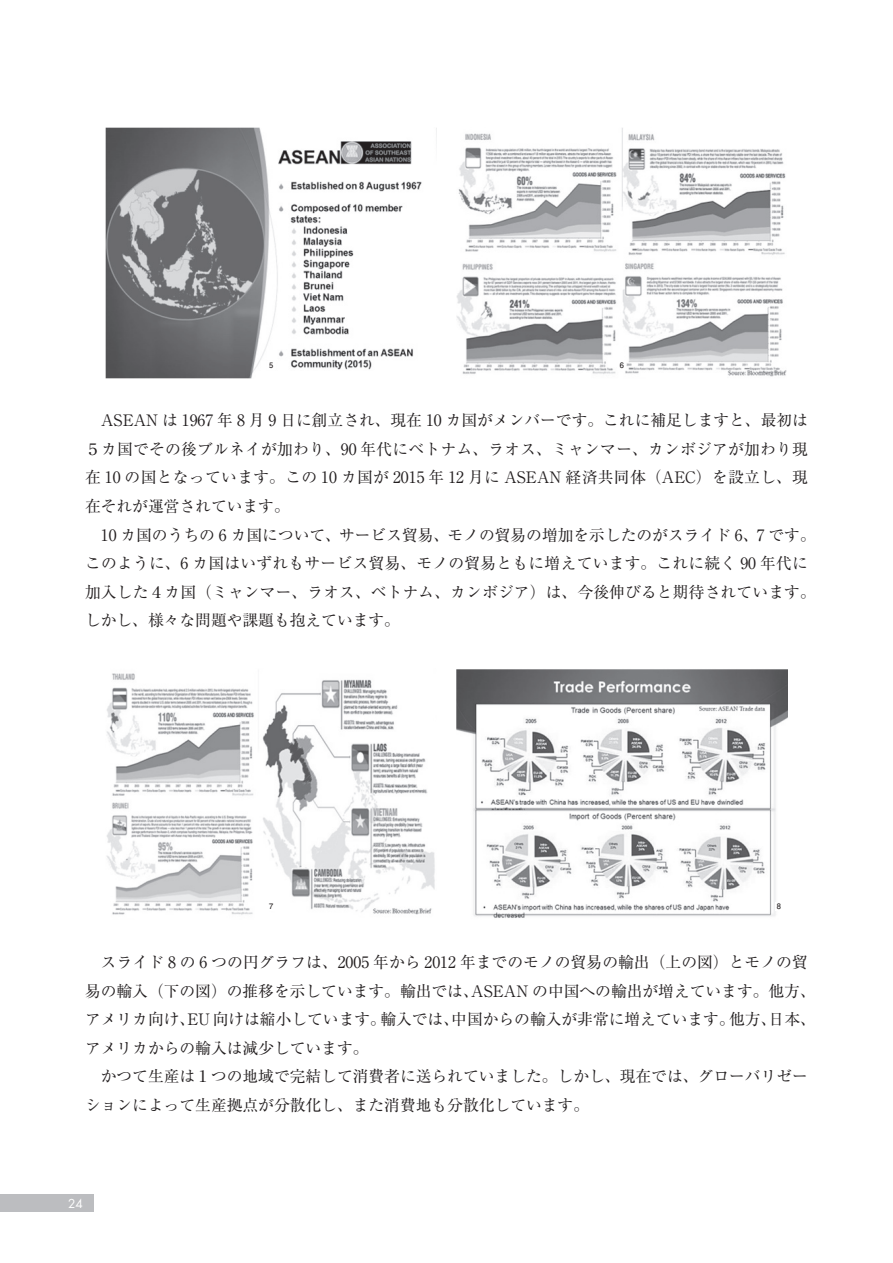
<style>
.page{position:relative;width:893px;height:1263px;background:#fff}
.page>*{position:absolute;margin:0;border:0;box-sizing:border-box;transform-origin:0 0}
.t1{font:15.75px/28.5px "Ryumin Pr 6 N";color:#231f20}
.t2{font:12px "Futura";color:#fff}
.t3{font:700 7.5px "Futo Go B101 Pr 6 N";color:#231f20}
</style>
<div class="page">
<div style="left:0;top:1195px;width:94px;height:17px;background:#bcbdc0"></div>
<img style="left:105px;top:128px;width:332px;height:250px">
<div style="left:267px;top:361px;width:8px;height:9px;background:#fff"></div>
<img style="left:106px;top:673px;width:329px;height:242px">
<div style="left:267px;top:902px;width:8px;height:9px;background:#fff"></div>
<img style="left:456px;top:128px;width:331px;height:249px">
<div style="left:618px;top:361px;width:8px;height:9px;background:#fff"></div>
<img style="left:456px;top:669px;width:332px;height:249px">
<div style="left:775px;top:902px;width:8px;height:9px;background:#fff"></div>
<p class="t3" style="left:269px;top:359px;width:6px">5</p>
<p class="t3" style="left:620px;top:359px;width:6px">6</p>
<p class="t1" style="left:85px;top:405px;width:732px">　ASEAN は 1967 年 8 月 9 日に創立され、現在 10 カ国がメンバーです。これに補足しますと、最初は５カ国でその後ブルネイが加わり、90 年代にベトナム、ラオス、ミャンマー、カンボジアが加わり現在 10 の国となっています。この 10 カ国が 2015 年 12 月に ASEAN 経済共同体（AEC）を設立し、現在それが運営されています。<br>　10 カ国のうちの 6 カ国について、サービス貿易、モノの貿易の増加を示したのがスライド 6、7 です。このように、6 カ国はいずれもサービス貿易、モノの貿易ともに増えています。これに続く 90 年代に加入した４カ国（ミャンマー、ラオス、ベトナム、カンボジア）は、今後伸びると期待されています。しかし、様々な問題や課題も抱えています。</p>
<p class="t3" style="left:269px;top:900px;width:6px">7</p>
<p class="t3" style="left:777px;top:900px;width:6px">8</p>
<p class="t1" style="left:85px;top:947px;width:732px">　スライド 8 の 6 つの円グラフは、2005 年から 2012 年までのモノの貿易の輸出（上の図）とモノの貿易の輸入（下の図）の推移を示しています。輸出では、ASEAN の中国への輸出が増えています。他方、アメリカ向け、EU 向けは縮小しています。輸入では、中国からの輸入が非常に増えています。他方、日本、アメリカからの輸入は減少しています。<br>　かつて生産は１つの地域で完結して消費者に送られていました。しかし、現在では、グローバリゼーションによって生産拠点が分散化し、また消費地も分散化しています。</p>
<p class="t2" style="left:68px;top:1195px;width:16px">24</p>
</div>
